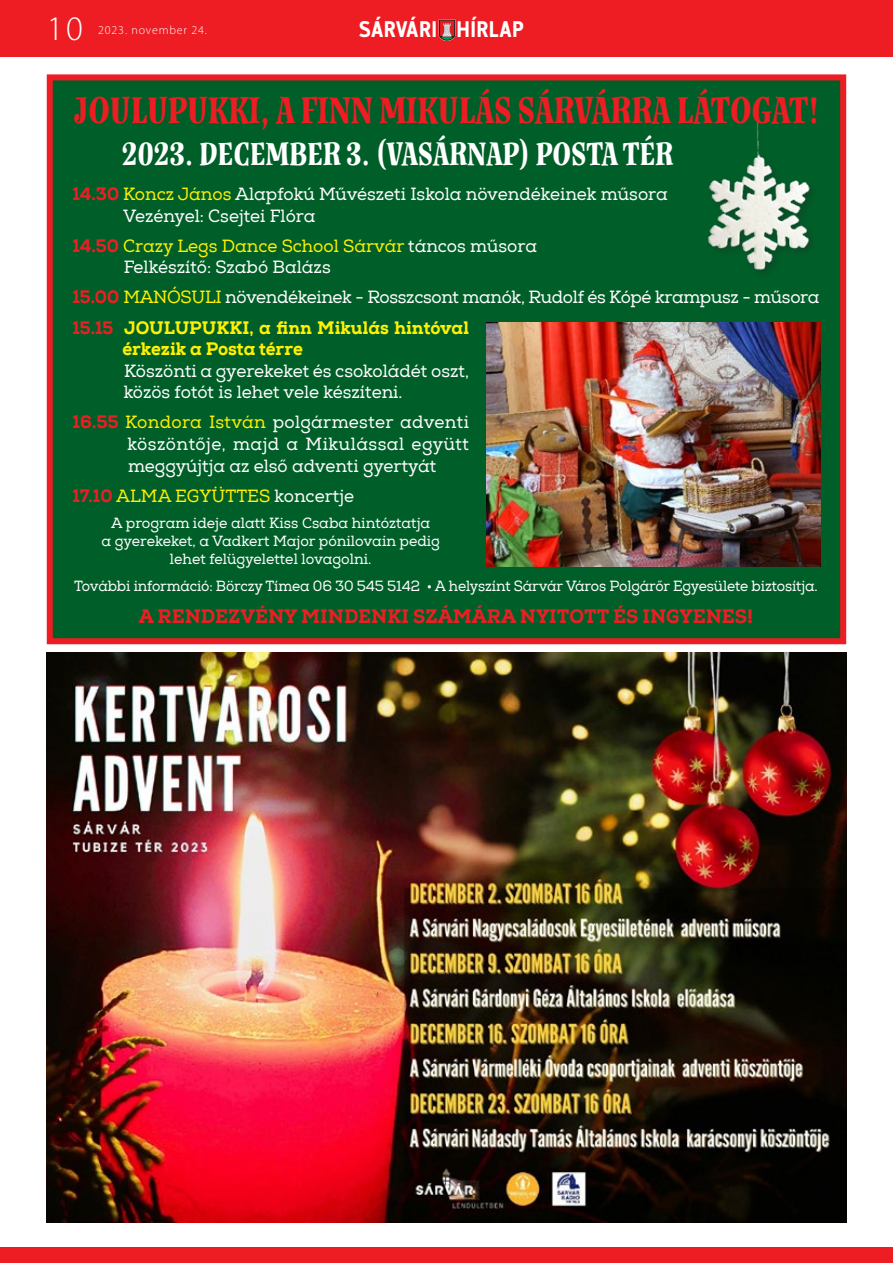
<style>
.page{position:relative;width:893px;height:1263px;background:#fff}
.page>*{position:absolute;margin:0;border:0;box-sizing:border-box;transform-origin:0 0}
._1_szöveg{font:700 45px "Limon Marker";color:#ee1d23;scale:.95 1}
._1_szöveg-2{font:700 39px "Limon Marker";color:#fff;scale:.95 1}
.t1{font:300 34.5px "Myriad Pro";color:#fff}
.t2{font:900 22.65px "Finador";letter-spacing:.02em;color:#fff;scale:.85 1}
._1_szöveg-3{font:800 19.5px "Nexa Slab";color:#ee1d23;scale:.95 1}
._1_szöveg-4{font:18px/21.6px "Nexa Slab";color:#fff;scale:.95 1}
._1_szöveg-5{font:18px "Nexa Slab";letter-spacing:-.02em;color:#fff;scale:.95 1}
._1_szöveg-6{font:18px "Nexa Slab";color:#fff101;scale:.95 1}
._1_szöveg-7{font:800 18px/21.6px "Nexa Slab";color:#fff101;scale:.95 1}
._1_szöveg-8{font:15px/18px "Nexa Slab";letter-spacing:-.01em;color:#fff;text-align:center;scale:.95 1}
._1_szöveg-9{font:15px "Nexa Slab";letter-spacing:-.01em;color:#fff;scale:.93 1}
.t3{font:300 12px "Myriad Pro";letter-spacing:.07em;color:#fff}
.s1{font-weight:800;color:#ee1d23}
.s2{color:#fff101}
.s3{color:#fff}
.s4{color:#ee1d23}
</style>
<div class="page">
<div style="left:47px;top:74px;width:799px;height:570px;background:#005f29;border:6px solid #ee1d23"></div>
<div style="left:0;top:0;width:893px;height:57px;background:#ee1d23"></div>
<div style="left:0;top:1247px;width:893px;height:16px;background:#ee1d23"></div>
<img style="left:47px;top:653px;width:799px;height:569px">
<img style="left:486px;top:323px;width:335px;height:244px">
<img style="left:707px;top:119px;width:135px;height:168px">
<svg style="left:439px;top:19px;width:16px;height:22px"></svg>
<h3 class="t1" style="left:47px;top:8px;width:38px">10</h3>
<p class="t3" style="left:98px;top:23px;width:110px">2023. november 24.</p>
<p class="t2" style="left:358px;top:13px;width:197px">SÁRVÁRI HÍRLAP</p>
<p class="_1_szöveg" style="left:74px;top:84px;width:786px">JOULUPUKKI, A FINN MIKULÁS SÁRVÁRRA LÁTOGAT!</p>
<p class="_1_szöveg-2" style="left:122px;top:132px;width:582px">2023. DECEMBER 3. (VASÁRNAP) POSTA TÉR</p>
<p class="_1_szöveg-4" style="left:72px;top:183px;width:628px"><span class="s1">14.30</span> <span class="s2">Koncz János</span> Alapfokú Művészeti Iskola növendékeinek műsora</p>
<p class="_1_szöveg-4" style="left:123px;top:205px;width:204px">Vezényel: Csejtei Flóra</p>
<p class="_1_szöveg-6" style="left:72px;top:235px;width:491px"><span class="s1">14.50</span> Crazy Legs Dance School Sárvár <span class="s3">táncos műsora</span></p>
<p class="_1_szöveg-4" style="left:124px;top:257px;width:219px">Felkészítő: Szabó Balázs</p>
<p class="_1_szöveg-5" style="left:72px;top:286px;width:788px"><span class="s1">15.00</span> <span class="s2">MANÓSULI</span> növendékeinek - Rosszcsont manók, Rudolf és Kópé krampusz - műsora</p>
<p class="_1_szöveg-7" style="left:122px;top:317px;width:366px;text-indent:-50px"><span class="s4">15.15</span> JOULUPUKKI, a finn Mikulás hintóval érkezik a Posta térre</p>
<p class="_1_szöveg-4" style="left:124px;top:360px;width:365px">Köszönti a gyerekeket és csokoládét oszt, közös fotót is lehet vele készíteni.</p>
<p class="_1_szöveg-4" style="left:128px;top:412px;width:361px;text-align:justify;text-indent:-55px"><span class="s1">16.55</span> <span class="s2">Kondora István</span> polgármester adventi köszöntője, majd a Mikulással együtt meggyújtja az első adventi gyertyát</p>
<p class="_1_szöveg-6" style="left:72px;top:485px;width:298px"><span class="s1">17.10</span> ALMA EGYÜTTES <span class="s3">koncertje</span></p>
<p class="_1_szöveg-8" style="left:111px;top:514px;width:337px">A program ideje alatt Kiss Csaba hintóztatja</p>
<p class="_1_szöveg-8" style="left:102px;top:532px;width:358px">a gyerekeket, a Vadkert Major pónilovain pedig lehet felügyelettel lovagolni.</p>
<p class="_1_szöveg-9" style="left:74px;top:577px;width:801px">További információ: Börczy Tímea 06 30 545 5142 • A helyszínt Sárvár Város Polgárőr Egyesülete biztosítja.</p>
<p class="_1_szöveg-3" style="left:139px;top:604px;width:648px">A RENDEZVÉNY MINDENKI SZÁMÁRA NYITOTT ÉS INGYENES!</p>
</div>
